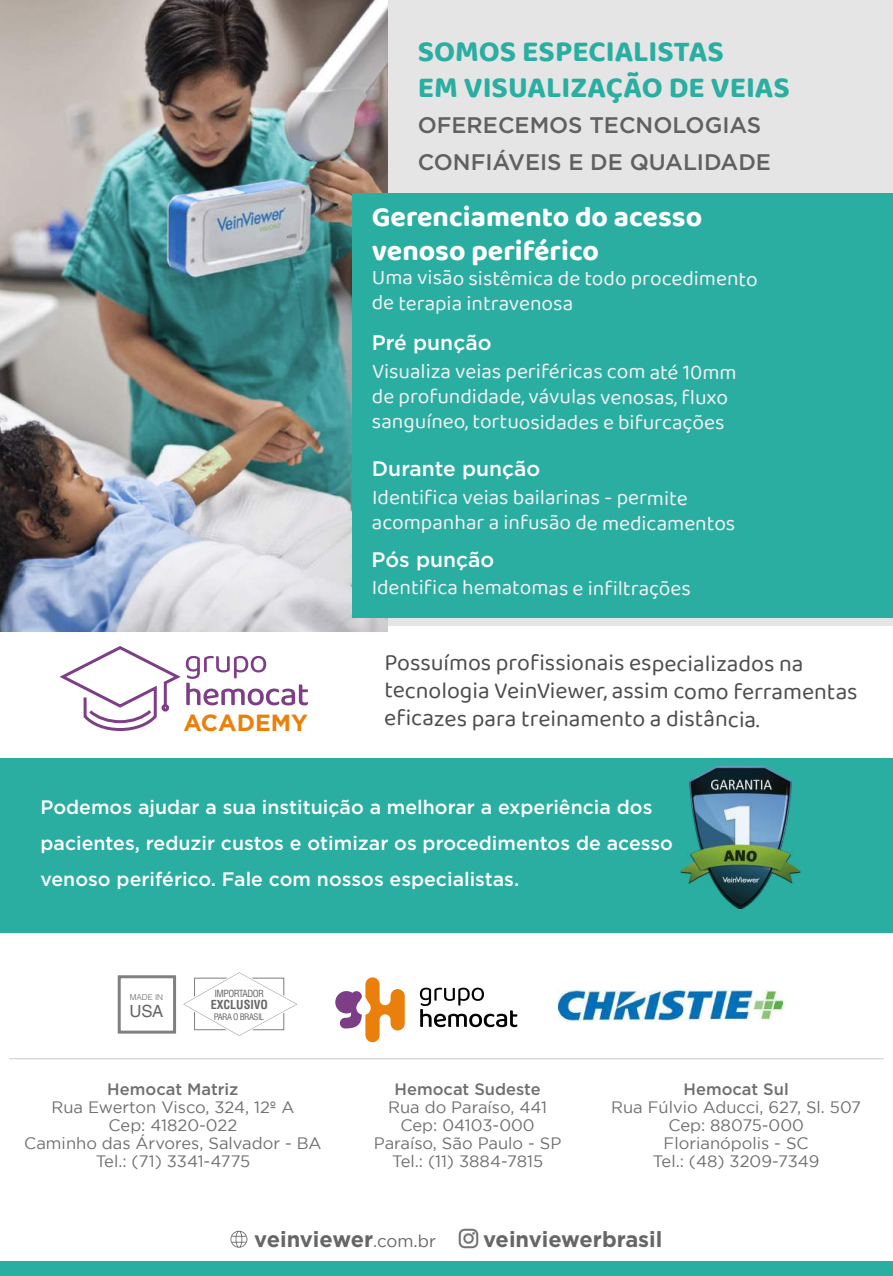
<style>
.page{position:relative;width:893px;height:1276px;background:#fff}
.page>*{position:absolute;margin:0;border:0;box-sizing:border-box;transform-origin:0 0}
.t1{font:700 30px/36.3px "Baloo 2";color:#2aaea2}
.t2{font:700 28.5px/34.5px "Baloo 2";color:#fff}
.t3{font:700 23.4px "Gotham";letter-spacing:-.005em;color:#ea800b}
.t4{font:23.25px/27.8px "Baloo 2";letter-spacing:-.005em;color:#4d4d4d}
.t5{font:500 22.5px/36.3px "Gotham";color:#606060}
.t6{font:700 21.9px "Gotham";color:#666}
.t7{font:21px/25.2px "Baloo 2";letter-spacing:-.005em;color:#f1f1f1}
.t8{font:500 21px "Gotham";color:#fff}
.t9{font:500 19.5px/36.3px "Gotham";color:#fff}
.t10{font:16.8px "Helvetica LT Std";color:#666}
.t11{font:16.5px/18px "Gotham";color:#6f6f6e;text-align:center}
.t12{font:500 16.5px "Gotham";color:#6f6f6e}
.t13{font:700 condensed 12.15px "Helvetica LT Std";color:#666}
.t14{font:condensed 9.6px "Helvetica LT Std";letter-spacing:-.055em;color:#666}
.t15{font:condensed 8.85px "Helvetica LT Std";letter-spacing:-.055em;color:#666}
.t16{font:300 8.1px "Helvetica LT Std";color:#666}
.s1{font-weight:400;font-size:16.95px}
</style>
<div class="page">
<div style="left:0;top:758px;width:893px;height:174px;background:#2aaea2"></div>
<div style="left:385px;top:0;width:508px;height:625px;background:#e5e5e5"></div>
<img style="left:0;top:0;width:388px;height:631px">
<div style="left:352px;top:193px;width:541px;height:424px;background:#2aaea2"></div>
<svg style="left:59px;top:646px;width:249px;height:85px"></svg>
<img style="left:681px;top:766px;width:120px;height:142px">
<img style="left:558px;top:990px;width:225px;height:31px">
<svg style="left:420px;top:987px;width:97px;height:40px"></svg>
<svg style="left:335px;top:977px;width:70px;height:65px"></svg>
<div style="left:118px;top:975px;width:58px;height:58px;border:3px solid #808080"></div>
<svg style="left:183px;top:972px;width:114px;height:64px"></svg>
<div style="left:0;top:1261px;width:893px;height:15px;background:#2aaea2"></div>
<hr style="left:9px;top:1058px;width:875px;height:1px;background:#cbcbcb">
<svg style="left:230px;top:1230px;width:17px;height:17px"></svg>
<img style="left:458px;top:1228px;width:21px;height:21px">
<p class="t3" style="left:184px;top:709px;width:126px">ACADEMY</p>
<h1 class="t1" style="left:418px;top:32px;width:374px">SOMOS ESPECIALISTAS<br>EM VISUALIZAÇÃO DE VEIAS</h1>
<p class="t5" style="left:418px;top:107px;width:355px">OFERECEMOS TECNOLOGIAS<br>CONFIÁVEIS E DE QUALIDADE</p>
<h2 class="t2" style="left:372px;top:198px;width:332px">Gerenciamento do acesso venoso periférico</h2>
<p class="t7" style="left:372px;top:267px;width:387px">Uma visão sistêmica de todo procedimento de terapia intravenosa</p>
<p class="t8" style="left:372px;top:329px;width:121px">Pré punção</p>
<p class="t7" style="left:372px;top:360px;width:366px">Visualiza veias periféricas com até 10mm de profundidade, vávulas venosas, fluxo sanguíneo, tortuosidades e bifurcações</p>
<p class="t8" style="left:372px;top:455px;width:170px">Durante punção</p>
<p class="t7" style="left:372px;top:486px;width:365px">Identifica veias bailarinas - permite acompanhar a infusão de medicamentos</p>
<p class="t8" style="left:372px;top:545px;width:124px">Pós punção</p>
<p class="t7" style="left:372px;top:576px;width:321px">Identifica hematomas e infiltrações</p>
<p class="t4" style="left:384px;top:650px;width:475px">Possuímos profissionais especializados na tecnologia VeinViewer, assim como ferramentas eficazes para treinamento a distância.</p>
<p class="t9" style="left:40px;top:788px;width:634px">Podemos ajudar a sua instituição a melhorar a experiência dos pacientes, reduzir custos e otimizar os procedimentos de acesso venoso periférico. Fale com nossos especialistas.</p>
<p class="t16" style="left:130px;top:992px;width:35px">MADE IN</p>
<p class="t10" style="left:129px;top:1001px;width:36px">USA</p>
<p class="t14" style="left:214px;top:987px;width:51px">IMPORTADOR</p>
<p class="t15" style="left:214px;top:1011px;width:52px">PARA O BRASIL</p>
<p class="t13" style="left:211px;top:997px;width:59px">EXCLUSIVO</p>
<p class="t12" style="left:107px;top:1078px;width:133px">Hemocat Matriz</p>
<p class="t11" style="left:24px;top:1097px;width:299px">Rua Ewerton Visco, 324, 12º A<br>Cep: 41820-022<br>Caminho das Árvores, Salvador - BA<br>Tel.: (71) 3341-4775</p>
<p class="t12" style="left:395px;top:1078px;width:148px">Hemocat Sudeste</p>
<p class="t11" style="left:374px;top:1098px;width:189px">Rua do Paraíso, 441<br>Cep: 04103-000<br>Paraíso, São Paulo - SP<br>Tel.: (11) 3884-7815</p>
<p class="t12" style="left:683px;top:1078px;width:107px">Hemocat Sul</p>
<p class="t11" style="left:611px;top:1098px;width:251px">Rua Fúlvio Aducci, 627, Sl. 507<br>Cep: 88075-000<br>Florianópolis - SC<br>Tel.: (48) 3209-7349</p>
<p class="t6" style="left:254px;top:1226px;width:183px">veinviewer<span class="s1">.com.br</span></p>
<p class="t6" style="left:483px;top:1226px;width:181px">veinviewerbrasil</p>
</div>
